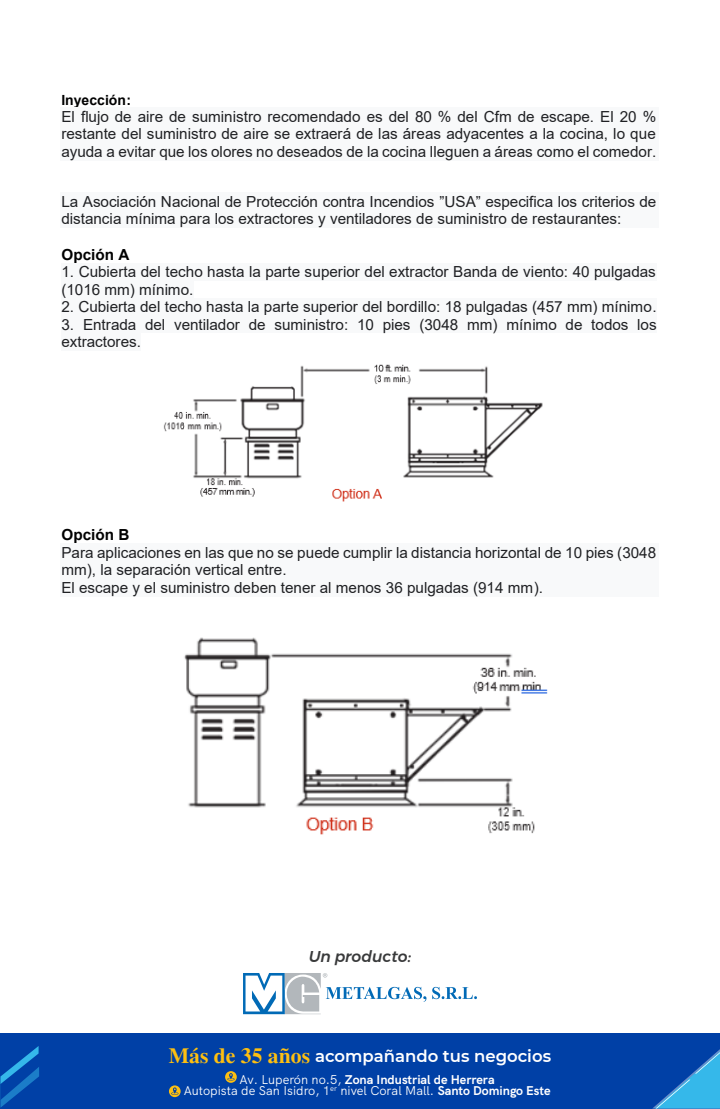
<style>
.page{position:relative;width:720px;height:1109px;background:#fff}
.page>*{position:absolute;margin:0;border:0;box-sizing:border-box;transform-origin:0 0}
.t1{font:600 16.6px "Montserrat";color:#fff}
.t2{font:italic 500 15.6px "Montserrat";color:#393a3b}
.t3{font:15.3px/17.5px "Arial";letter-spacing:-.005em;color:#202124}
.t4{font:700 15.3px "Arial";letter-spacing:.005em;color:#000}
.t5{font:700 14px "Arial";letter-spacing:.005em;color:#000}
.t6{font:12.7px/11.6px "HK Grotesk";color:#fff;text-align:center}
.s1{font-family:"Times";font-weight:700;font-size:21.8px;color:#fdbf11}
.s2{font-weight:700}
</style>
<div class="page">
<div style="left:0;top:1033px;width:720px;height:76px;background:#0040a6"></div>
<svg style="left:653px;top:1049px;width:67px;height:59px"></svg>
<svg style="left:0;top:1046px;width:39px;height:62px"></svg>
<svg style="left:169px;top:1085px;width:12px;height:12px"></svg>
<svg style="left:171px;top:1087px;width:8px;height:8px"></svg>
<svg style="left:225px;top:1071px;width:12px;height:12px"></svg>
<svg style="left:227px;top:1073px;width:8px;height:7px"></svg>
<svg style="left:243px;top:973px;width:183px;height:41px"></svg>
<svg style="left:432px;top:987px;width:45px;height:12px"></svg>
<div style="left:60px;top:108px;width:599px;height:17px;background:#f8f9fa"></div>
<div style="left:60px;top:125px;width:599px;height:18px;background:#f8f9fa"></div>
<div style="left:60px;top:143px;width:599px;height:17px;background:#f8f9fa"></div>
<div style="left:60px;top:193px;width:599px;height:17px;background:#f8f9fa"></div>
<div style="left:60px;top:210px;width:599px;height:18px;background:#f8f9fa"></div>
<div style="left:61px;top:263px;width:596px;height:17px;background:#f8f9fa"></div>
<div style="left:61px;top:280px;width:133px;height:18px;background:#f8f9fa"></div>
<div style="left:61px;top:298px;width:596px;height:17px;background:#f8f9fa"></div>
<div style="left:61px;top:315px;width:596px;height:18px;background:#f8f9fa"></div>
<div style="left:61px;top:333px;width:80px;height:18px;background:#f8f9fa"></div>
<div style="left:60px;top:544px;width:599px;height:17px;background:#f8f9fa"></div>
<div style="left:60px;top:561px;width:599px;height:18px;background:#f8f9fa"></div>
<div style="left:60px;top:579px;width:599px;height:17px;background:#f8f9fa"></div>
<img style="left:163px;top:364px;width:380px;height:138px">
<img style="left:184px;top:637px;width:364px;height:198px">
<p class="t5" style="left:61px;top:90px;width:71px">Inyección:</p>
<p class="t3" style="left:61px;top:108px;width:596px;text-align:justify">El flujo de aire de suministro recomendado es del 80 % del Cfm de escape. El 20 % restante del suministro de aire se extraerá de las áreas adyacentes a la cocina, lo que ayuda a evitar que los olores no deseados de la cocina lleguen a áreas como el comedor.</p>
<p class="t3" style="left:61px;top:193px;width:596px">La Asociación Nacional de Protección contra Incendios ”USA” especifica los criterios de distancia mínima para los extractores y ventiladores de suministro de restaurantes:</p>
<p class="t4" style="left:61px;top:243px;width:69px">Opción A</p>
<p class="t3" style="left:61px;top:263px;width:596px">1. Cubierta del techo hasta la parte superior del extractor Banda de viento: 40 pulgadas (1016 mm) mínimo.</p>
<p class="t3" style="left:61px;top:298px;width:597px">2. Cubierta del techo hasta la parte superior del bordillo: 18 pulgadas (457 mm) mínimo.</p>
<p class="t3" style="left:61px;top:315px;width:597px">3. Entrada del ventilador de suministro: 10 pies (3048 mm) mínimo de todos los extractores.</p>
<p class="t4" style="left:61px;top:524px;width:69px">Opción B</p>
<p class="t3" style="left:61px;top:544px;width:596px">Para aplicaciones en las que no se puede cumplir la distancia horizontal de 10 pies (3048 mm), la separación vertical entre.<br>El escape y el suministro deben tener al menos 36 pulgadas (914 mm).</p>
<p class="t2" style="left:309px;top:944px;width:104px">Un producto:</p>
<p class="t1" style="left:169px;top:1045px;width:384px"><span class="s1">Más de 35 años</span> acompañando tus negocios</p>
<p class="t6" style="left:184px;top:1072px;width:368px">Av. Luperón no.5, <span class="s2">Zona Industrial de Herrera<br></span>Autopista de San Isidro, 1<sup>er</sup> nivel Coral Mall. <span class="s2">Santo Domingo Este</span></p>
</div>
